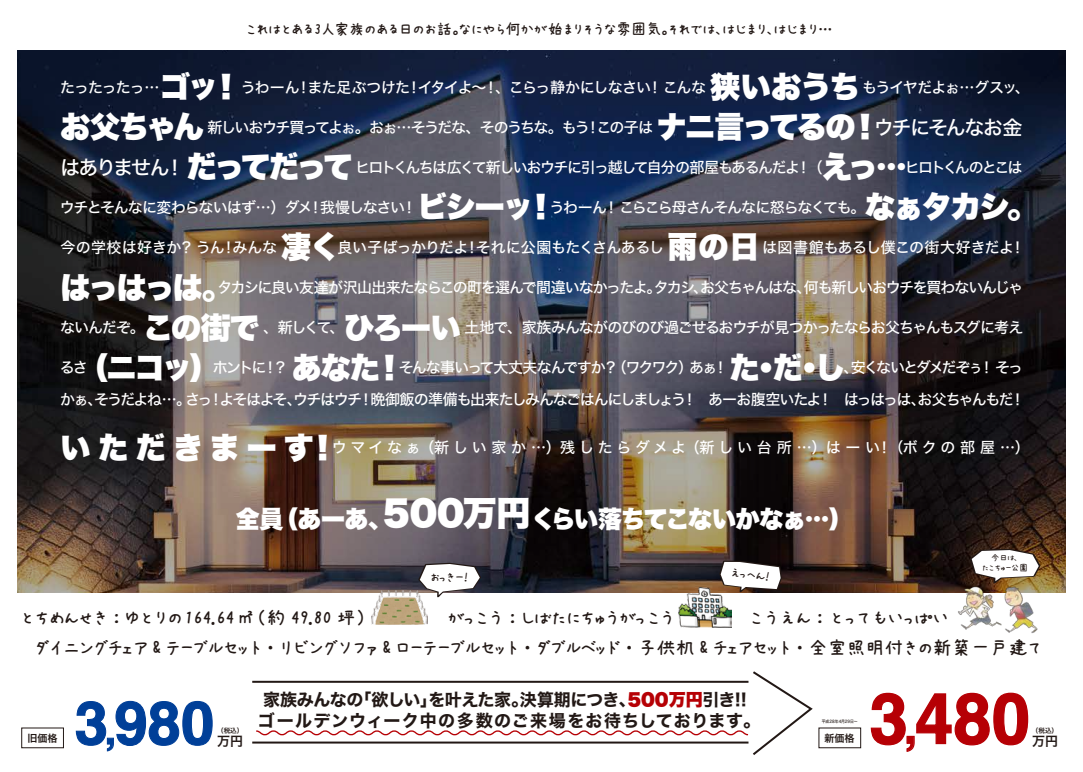
<style>
.page{position:relative;width:1083px;height:772px;background:#fff}
.page>*{position:absolute;margin:0;border:0;box-sizing:border-box;transform-origin:0 0}
.t1{font:700 70.4px "Helvetica";color:#b60005}
.t2{font:700 60px "Helvetica";color:#003f98}
.t3{font:24px "Hira Kaku Std W9";letter-spacing:-.025em;color:#fff}
.t4{font:20px/29.8px "AP Japanesefont";letter-spacing:-.05em;color:#221815}
.t5{font:20px "AP Japanesefont";color:#221815}
.t6{font:17px/21px "Hira Kaku Std W7";letter-spacing:.02em;color:#221815;text-align:center}
.t7{font:16px "AP Japanesefont";letter-spacing:-.07em;color:#221815}
.t8{font:15px "Hira Kaku Std W5";letter-spacing:-.075em;color:#fff}
.t9{font:15px/32.5px "Hira Kaku Std W5";letter-spacing:-.11em;color:#fff}
.t10{font:15px "Hira Kaku Std W5";letter-spacing:-.015em;color:#fff}
.t11{font:15px "Hira Kaku Std W5";letter-spacing:-.105em;color:#fff}
.t12{font:15px "Hira Kaku Std W5";letter-spacing:.26em;color:#fff}
.t13{font:13px "AP Japanesefont";color:#221815}
.t14{font:13px "Hira Kaku Std W6";color:#221815}
.t15{font:10px "Hira Kaku Std W6";color:#221815}
.t16{font:9px/10px "AP Japanesefont";letter-spacing:-.075em;color:#221815;text-align:center}
.t17{font:6.5px "Hira Kaku Std W6";color:#221815}
.t18{font:4.2px "Hira Kaku Std W5";letter-spacing:.015em;color:#221815;scale:.9 1}
.s1{font-family:"Hira Kaku Std W9";font-size:30px}
.s2{font-size:20px}
.s3{font-size:34px}
.s4{font-size:40px}
.s5{font-family:"Hira Kaku Std W9";color:#b60005}
.s6{font-size:46.9px}
</style>
<div class="page">
<img style="left:17px;top:50px;width:1049px;height:542px">
<svg style="left:75px;top:700px;width:138px;height:51px"></svg>
<div style="left:21px;top:727px;width:43px;height:20px;border:1px solid #221815"></div>
<svg style="left:870px;top:692px;width:159px;height:60px"></svg>
<img style="left:956px;top:585px;width:85px;height:47px">
<svg style="left:719px;top:560px;width:63px;height:31px"></svg>
<svg style="left:418px;top:562px;width:63px;height:35px"></svg>
<img style="left:678px;top:587px;width:53px;height:40px">
<img style="left:371px;top:590px;width:57px;height:34px">
<svg style="left:970px;top:548px;width:70px;height:35px"></svg>
<hr style="left:252px;top:680px;width:496px;height:2px;background:#221815">
<hr style="left:252px;top:741px;width:496px;height:2px;background:#221815">
<svg style="left:255px;top:671px;width:558px;height:84px"></svg>
<p class="t7" style="left:245px;top:21px;width:588px">これはとある3人家族のある日のお話。なにやら何かが始まりそうな雰囲気。それでは、はじまり、はじまり…</p>
<p class="t8" style="left:60px;top:75px;width:971px">たったったっ…<span class="s1">ゴッ！</span>うわーん！また足ぶつけた！イタイよ～！、こらっ静かにしなさい！ こんな <span class="s1">狭いおうち</span> もうイヤだよぉ…グスッ、</p>
<p class="t11" style="left:61px;top:115px;width:963px"><span class="s1">お父ちゃん</span> 新しいおウチ買ってよぉ。おぉ…そうだな、そのうちな。もう！この子は <span class="s1">ナニ言ってるの！</span><span class="s2">ウチにそんなお金</span></p>
<p class="t9" style="left:60px;top:151px;width:964px"><span class="s2">はありません！</span> <span class="s1">だってだって</span> ヒロトくんちは広くて新しいおウチに引っ越して自分の部屋もあるんだよ！（<span class="s1">えっ…</span>ヒロトくんのとこは</p>
<p class="t8" style="left:60px;top:195px;width:979px">ウチとそんなに変わらないはず…）ダメ！我慢しなさい！ <span class="s1">ビシーッ！</span>うわーん！ こらこら母さんそんなに怒らなくても。<span class="s1">なぁタカシ。</span></p>
<p class="t10" style="left:61px;top:235px;width:966px">今の学校は好きか？ うん！みんな <span class="s1">凄く</span>良い子ばっかりだよ！それに公園もたくさんあるし <span class="s1">雨の日</span> は図書館もあるし僕この街大好きだよ！</p>
<p class="t8" style="left:61px;top:275px;width:964px"><span class="s1">はっはっは。</span>タカシに良い友達が沢山出来たならこの町を選んで間違いなかったよ。タカシ、お父ちゃんはな、何も新しいおウチを買わないんじゃ</p>
<p class="t8" style="left:60px;top:315px;width:965px">ないんだぞ。<span class="s1">この街で</span>、新しくて、<span class="s1">ひろーい</span>土地で、家族みんながのびのび過ごせるおウチが見つかったならお父ちゃんもスグに考え</p>
<p class="t9" style="left:60px;top:351px;width:967px">るさ<span class="s1">（ニコッ）</span>ホントに！？<span class="s1">あなた！</span>そんな事いって大丈夫なんですか？（ワクワク）あぁ！<span class="s1">た・だ・し</span>、安くないとダメだぞぅ！ そっかぁ、そうだよね…。さっ！よそはよそ、ウチはウチ！晩御飯の準備も出来たしみんなごはんにしましょう！　あーお腹空いたよ！　はっはっは、お父ちゃんもだ！</p>
<p class="t12" style="left:61px;top:435px;width:971px"><span class="s1">いただきまーす！</span>ウマイなぁ（新しい家か…）残したらダメよ（新しい台所…）はーい！（ボクの部屋…）</p>
<h3 class="t3" style="left:236px;top:505px;width:618px">全員（あーあ、<span class="s3">500万円</span>くらい落ちてこないかなぁ…）</h3>
<p class="t13" style="left:430px;top:570px;width:41px">おっきー！</p>
<p class="t13" style="left:731px;top:565px;width:42px;rotate:6deg">えっへん！</p>
<p class="t16" style="left:982px;top:552px;width:48px">今日は、<br>たこちゅー公園</p>
<h3 class="t4" style="left:35px;top:603px;width:1010px;text-indent:-15px">とちめんせき：ゆとりの164.64 ㎡(約 49.80 坪)<br>ダイニングチェア &amp; テーブルセット・リビングソファ &amp; ローテーブルセット・ダブルベッド・子供机 &amp; チェアセット・全室照明付きの新築一戸建て</h3>
<h3 class="t4" style="left:448px;top:603px;width:229px">がっこう：しばたにちゅうがっこう</h3>
<h3 class="t5" style="left:749px;top:607px;width:201px">こうえん：とってもいっぱい</h3>
<p class="t15" style="left:27px;top:729px;width:31px">旧価格</p>
<h2 class="t2" style="left:75px;top:674px;width:141px">3<span class="s4">,</span>980</h2>
<p class="t17" style="left:217px;top:724px;width:28px">（税込）</p>
<p class="t14" style="left:217px;top:730px;width:27px">万円</p>
<p class="t6" style="left:258px;top:689px;width:504px">家族みんなの「欲しい」を叶えた家。決算期につき、<span class="s5">500万円</span>引き!!ゴールデンウィーク中の多数のご来場をお待ちしております。</p>
<p class="t18" style="left:822px;top:717px;width:41px">平成28年4月29日～</p>
<p class="t15" style="left:825px;top:729px;width:31px">新価格</p>
<h1 class="t1" style="left:869px;top:661px;width:162px">3<span class="s6">,</span>480</h1>
<p class="t17" style="left:1032px;top:724px;width:28px">（税込）</p>
<p class="t14" style="left:1032px;top:730px;width:27px">万円</p>
</div>
